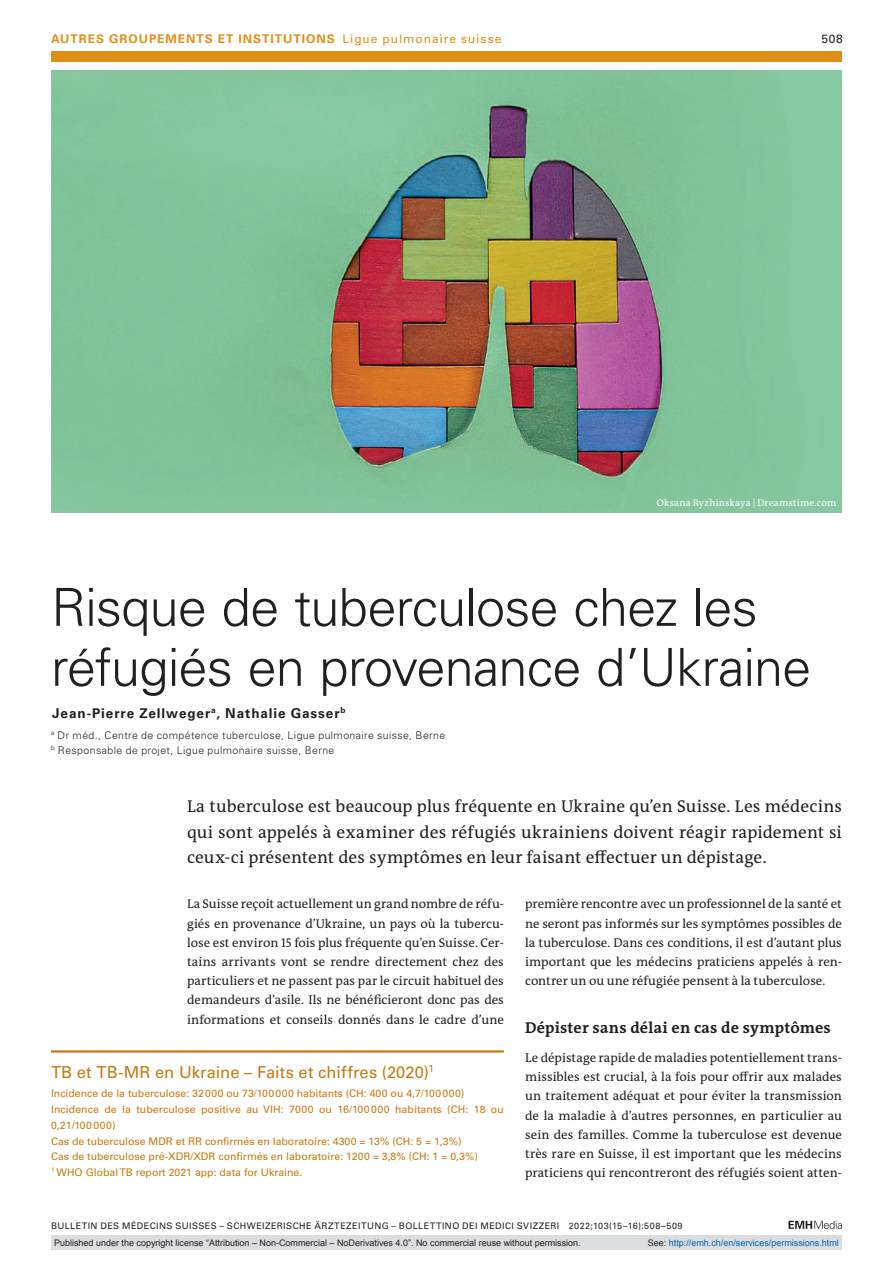
<style>
.page{position:relative;width:893px;height:1263px;background:#fff}
.page>*{position:absolute;margin:0;border:0;box-sizing:border-box;transform-origin:0 0}
.article-title{font:300 52.5px/60px "Univers LT Std";letter-spacing:-.02em;color:#231f20}
.section-pl{font:17.25px/25.5px "The Antiqua B W5 Plain";letter-spacing:.01em;color:#231f20;text-align:justify}
.boxed-title-line{font:16.5px "Univers LT Std";letter-spacing:.005em;color:#c27b11}
.section-h1{font:700 15.75px "The Antiqua B W7";letter-spacing:.015em;color:#231f20}
.author-notes{font:700 13.5px "Univers LT Std";letter-spacing:.07em;color:#231f20}
.section-pn{font:12.75px/19.2px "The Antiqua B W5 Plain";letter-spacing:.005em;color:#231f20;text-align:justify}
.ressort{font:700 12px "Univers LT Std";letter-spacing:.085em;color:#e18e17}
.ressort-2{font:12px "Univers LT Std";color:#231f20}
.boxed-text{font:10.5px/15.8px "Univers LT Std";color:#c27b11}
.aff{font:300 10.5px "Univers LT Std";letter-spacing:.04em;color:#231f20}
.an-credits{font:9.75px "The Antiqua B W5 Plain";letter-spacing:.02em;color:#fff}
.t1{font:9px "Arial";color:#231f20}
.fusszeile{font:9px "Univers LT Std";letter-spacing:.05em;color:#231f20}
.t2{font:9px "Arial";color:#0066b3}
.s1{font-weight:400}
.s2{color:#231f20}
</style>
<div class="page">
<svg style="left:788px;top:1221px;width:54px;height:8px"></svg>
<img style="left:51px;top:70px;width:791px;height:442px">
<hr style="left:51px;top:1050px;width:453px;height:2px;background:#c27b11">
<div style="left:51px;top:51px;width:791px;height:11px;background:#e18e17"></div>
<div style="left:51px;top:1235px;width:791px;height:15px;background:#dcdddf"></div>
<p class="ressort" style="left:51px;top:31px;width:452px">AUTRES GROUPEMENTS ET INSTITUTIONS <span class="s1">Ligue pulmonaire suisse</span></p>
<p class="ressort-2" style="left:821px;top:31px;width:23px">508</p>
<p class="an-credits" style="left:657px;top:497px;width:181px">Oksana Ryzhinskaya | Dreamstime.com</p>
<p class="article-title" style="left:51px;top:577px;width:762px">Risque de tuberculose chez les réfugiés en provenance d’Ukraine</p>
<p class="author-notes" style="left:52px;top:705px;width:295px">Jean-Pierre Zellweger<sup>a</sup>, Nathalie Gasser<sup>b</sup></p>
<p class="aff" style="left:51px;top:729px;width:396px"><sup>a</sup> Dr méd., Centre de compétence tuberculose, Ligue pulmonaire suisse, Berne</p>
<p class="aff" style="left:51px;top:744px;width:285px"><sup>b</sup> Responsable de projet, Ligue pulmonaire suisse, Berne</p>
<p class="section-pl" style="left:187px;top:794px;width:656px">La tuberculose est beaucoup plus fréquente en Ukraine qu’en Suisse. Les médecins qui sont appelés à examiner des réfugiés ukrainiens doivent réagir rapidement si ceux-ci présentent des symptômes en leur faisant effectuer un dépistage.</p>
<p class="section-pn" style="left:187px;top:894px;width:318px">La Suisse reçoit actuellement un grand nombre de réfu&shy;giés en provenance d’Ukraine, un pays où la tubercu&shy;lose est environ 15 fois plus fréquente qu’en Suisse. Cer&shy;tains arrivants vont se rendre directement chez des particuliers et ne passent pas par le circuit habituel des demandeurs d’asile. Ils ne bénéficieront donc pas des informations et conseils donnés dans le cadre d’une</p>
<p class="section-pn" style="left:525px;top:894px;width:318px">première rencontre avec un professionnel de la santé et ne seront pas informés sur les symptômes possibles de la tuberculose. Dans ces conditions, il est d’autant plus important que les médecins praticiens appelés à ren&shy;contrer un ou une réfugiée pensent à la tuberculose.</p>
<p class="section-h1" style="left:525px;top:1018px;width:307px">Dépister sans délai en cas de symptômes</p>
<p class="section-pn" style="left:525px;top:1048px;width:318px">Le dépistage rapide de maladies potentiellement trans&shy;missibles est crucial, à la fois pour offrir aux malades un traitement adéquat et pour éviter la transmission de la maladie à d’autres personnes, en particulier au sein des familles. Comme la tuberculose est devenue très rare en Suisse, il est important que les médecins praticiens qui rencontreront des réfugiés soient atten-</p>
<p class="boxed-title-line" style="left:51px;top:1062px;width:385px">TB et TB-MR en Ukraine – Faits et chiffres (2020)<sup>1</sup></p>
<p class="boxed-text" style="left:51px;top:1086px;width:415px">Incidence de la tuberculose: 32000 ou 73/100000 habitants (CH: 400 ou 4,7/100000)</p>
<p class="boxed-text" style="left:51px;top:1101px;width:454px">Incidence de la tuberculose positive au VIH: 7000 ou 16/100 000 habitants (CH: 18 ou<br>0,21/100000)</p>
<p class="boxed-text" style="left:51px;top:1133px;width:412px">Cas de tuberculose MDR et RR confirmés en laboratoire: 4300 = 13% (CH: 5 = 1,3%)</p>
<p class="boxed-text" style="left:51px;top:1149px;width:428px">Cas de tuberculose pré-XDR/XDR confirmés en laboratoire: 1200 = 3,8% (CH: 1 = 0,3%)</p>
<p class="boxed-text" style="left:51px;top:1164px;width:253px"><sup>1</sup> WHO Global TB report 2021 app: data for Ukraine.</p>
<p class="fusszeile" style="left:51px;top:1220px;width:633px">BULLETIN DES MÉDECINS SUISSES – SCHWEIZERISCHE ÄRZTEZEITUNG – BOLLETTINO DEI MEDICI SVIZZERI 2022;103(15–16):508–509</p>
<p class="t1" style="left:54px;top:1237px;width:528px">Published under the copyright license “Attribution – Non-Commercial – NoDerivatives 4.0”. No commercial reuse without permission.</p>
<p class="t2" style="left:648px;top:1237px;width:193px"><span class="s2">See:</span> http://emh.ch/en/services/permissions.html</p>
</div>
